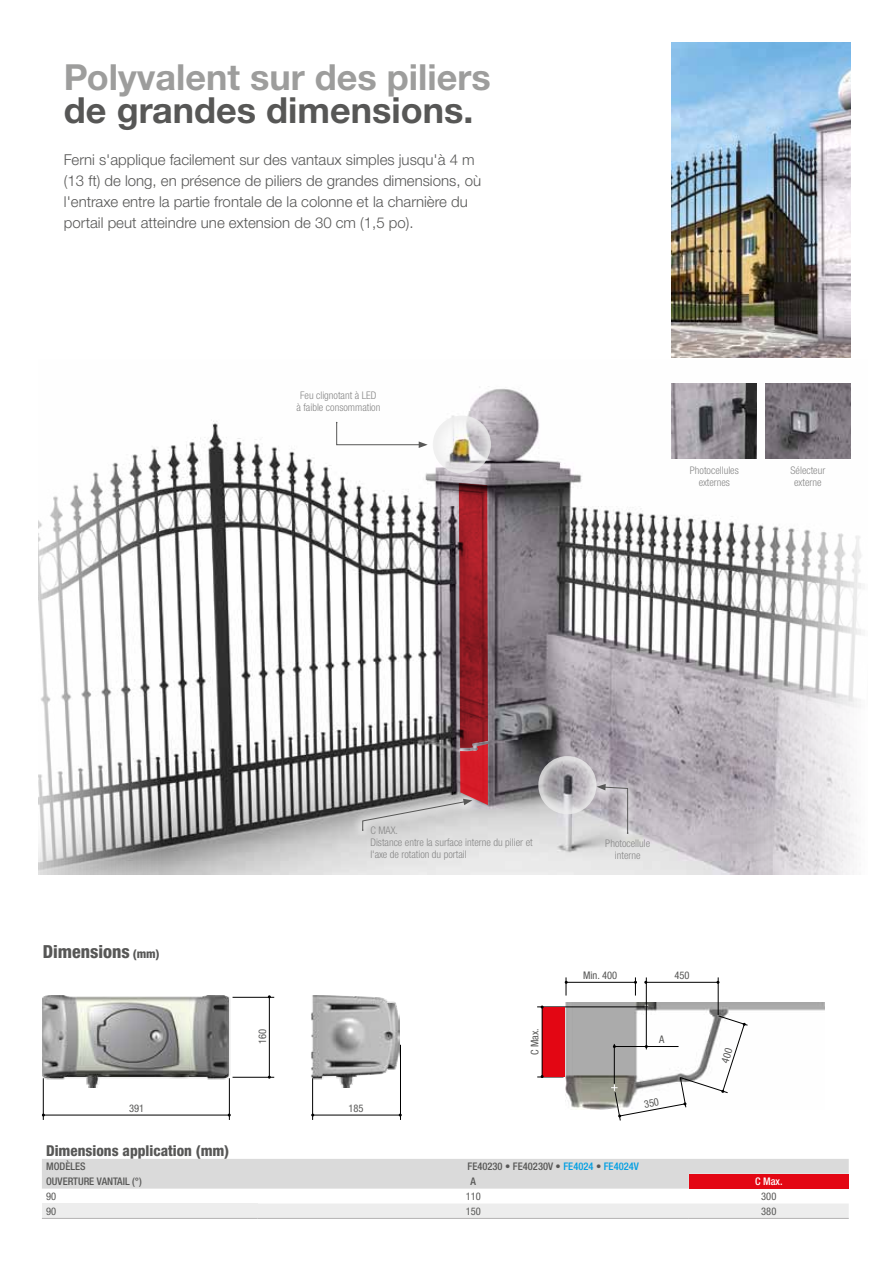
<style>
.page{position:relative;width:893px;height:1263px;background:#fff}
.page>*{position:absolute;margin:0;border:0;box-sizing:border-box;transform-origin:0 0}
.t1{font:700 36px "Helvetica Neue LTW1 G";color:#9d9d9c}
.t2{font:700 36px "Helvetica Neue LTW1 G";color:#575756}
.t3{font:800 condensed 18px "Helvetica Neue LTW1 G";color:#575756}
.t4{font:300 15px/21px "Helvetica Neue LTW1 G";color:#575756}
.t5{font:800 condensed 15px "Helvetica Neue LTW1 G";color:#575756}
.t6{font:300 condensed 10.5px/12px "Helvetica Neue LTW1 G";color:#878787;text-align:center}
.t7{font:500 condensed 10.5px "Helvetica Neue LTW1 G";color:#575756}
.t8{font:condensed 10.5px "Helvetica Neue LTW1 G";color:#575756}
.t9{font:500 condensed 10.5px "Helvetica Neue LTW1 G";color:#fff}
.s1{font-size:12px}
.s2{color:#009fe3}
</style>
<div class="page">
<img style="left:672px;top:43px;width:178px;height:314px">
<img style="left:38px;top:383px;width:823px;height:491px">
<svg style="left:433px;top:415px;width:58px;height:59px"></svg>
<svg style="left:538px;top:756px;width:58px;height:58px;background:#b7b5b9"></svg>
<svg style="left:586px;top:773px;width:53px;height:72px;background:#c3c0c4"></svg>
<svg style="left:597px;top:784px;width:31px;height:50px;background:#bbb7bc"></svg>
<div style="left:325px;top:411px;width:113px;height:48px;background:#fff"></div>
<svg style="left:336px;top:422px;width:92px;height:26px"></svg>
<svg style="left:351px;top:788px;width:132px;height:54px;background:#cbcbcb"></svg>
<img style="left:765px;top:384px;width:85px;height:74px">
<img style="left:672px;top:384px;width:85px;height:74px">
<svg style="left:42px;top:1188px;width:807px;height:1px"></svg>
<div style="left:42px;top:1159px;width:807px;height:29px;background:#dadada"></div>
<div style="left:689px;top:1174px;width:160px;height:14px;background:#e30613"></div>
<div style="left:42px;top:1203px;width:216px;height:15px;background:#ededed"></div>
<div style="left:258px;top:1204px;width:591px;height:14px;background:#ededed"></div>
<hr style="left:42px;top:1218px;width:216px;height:1px;background:#b3b2b2">
<hr style="left:258px;top:1218px;width:431px;height:1px;background:#b3b2b2">
<hr style="left:689px;top:1218px;width:160px;height:1px;background:#b3b2b2">
<img style="left:43px;top:996px;width:357px;height:91px">
<hr style="left:43px;top:1078px;width:1px;height:42px;background:#000">
<hr style="left:312px;top:1078px;width:1px;height:42px;background:#000">
<hr style="left:233px;top:1077px;width:41px;height:1px;background:#000">
<hr style="left:233px;top:997px;width:41px;height:1px;background:#000">
<hr style="left:229px;top:1078px;width:1px;height:42px;background:#000">
<hr style="left:400px;top:1045px;width:1px;height:75px;background:#000">
<hr style="left:43px;top:1115px;width:186px;height:1px;background:#000">
<hr style="left:313px;top:1115px;width:87px;height:1px;background:#000">
<hr style="left:269px;top:997px;width:1px;height:80px;background:#000">
<img style="left:565px;top:1002px;width:259px;height:107px">
<hr style="left:537px;top:1006px;width:111px;height:1px;background:#000">
<hr style="left:646px;top:977px;width:1px;height:72px;background:#000">
<hr style="left:718px;top:977px;width:1px;height:38px;background:#000">
<hr style="left:566px;top:982px;width:69px;height:1px;background:#000">
<svg style="left:634px;top:977px;width:3px;height:18px"></svg>
<svg style="left:565px;top:977px;width:3px;height:18px"></svg>
<hr style="left:646px;top:982px;width:72px;height:1px;background:#000">
<div style="left:543px;top:1007px;width:22px;height:70px;background:#e30613"></div>
<hr style="left:542px;top:1007px;width:1px;height:69px;background:#000">
<svg style="left:537px;top:1075px;width:26px;height:3px"></svg>
<svg style="left:362px;top:483px;width:126px;height:348px"></svg>
<svg style="left:611px;top:1015px;width:137px;height:106px"></svg>
<h1 class="t1" style="left:64px;top:55px;width:428px">Polyvalent sur des piliers</h1>
<h1 class="t2" style="left:64px;top:88px;width:411px">de grandes dimensions.</h1>
<p class="t4" style="left:64px;top:149px;width:419px">Ferni s'applique facilement sur des vantaux simples jusqu'à 4 m (13 ft) de long, en présence de piliers de grandes dimensions, où l'entraxe entre la partie frontale de la colonne et la charnière du portail peut atteindre une extension de 30 cm (1,5 po).</p>
<p class="t6" style="left:296px;top:389px;width:85px">Feu clignotant à LED<br>à faible consommation</p>
<p class="t6" style="left:690px;top:465px;width:50px">Photocellules externes</p>
<p class="t6" style="left:790px;top:465px;width:36px">Sélecteur externe</p>
<p class="t3" style="left:43px;top:940px;width:118px">Dimensions <span class="s1">(mm)</span></p>
<p class="t8" style="left:256px;top:1044px;width:17px;rotate:-90deg">160</p>
<p class="t6" style="left:370px;top:824px;width:164px;text-align:left">C MAX.<br>Distance entre la surface interne du pilier et l'axe de rotation du portail</p>
<p class="t8" style="left:528px;top:1055px;width:28px;rotate:-90deg">C Max.</p>
<p class="t8" style="left:129px;top:1102px;width:17px">391</p>
<p class="t8" style="left:348px;top:1102px;width:17px">185</p>
<p class="t6" style="left:605px;top:838px;width:46px">Photocellule interne</p>
<p class="t8" style="left:583px;top:969px;width:36px">Min. 400</p>
<p class="t8" style="left:675px;top:969px;width:17px">450</p>
<p class="t8" style="left:659px;top:1033px;width:7px">A</p>
<p class="t5" style="left:46px;top:1141px;width:185px">Dimensions application (mm)</p>
<p class="t7" style="left:46px;top:1160px;width:41px">MODÈLES</p>
<p class="t7" style="left:468px;top:1160px;width:173px">FE40230 • FE40230V • <span class="s2">FE4024</span> • <span class="s2">FE4024V</span></p>
<p class="t7" style="left:46px;top:1175px;width:97px">OUVERTURE VANTAIL (°)</p>
<p class="t7" style="left:471px;top:1175px;width:7px">A</p>
<p class="t9" style="left:755px;top:1175px;width:29px">C Max.</p>
<p class="t8" style="left:46px;top:1190px;width:12px">90</p>
<p class="t8" style="left:466px;top:1190px;width:17px">110</p>
<p class="t8" style="left:761px;top:1190px;width:17px">300</p>
<p class="t8" style="left:46px;top:1205px;width:12px">90</p>
<p class="t8" style="left:466px;top:1205px;width:17px">150</p>
<p class="t8" style="left:761px;top:1205px;width:17px">380</p>
</div>
